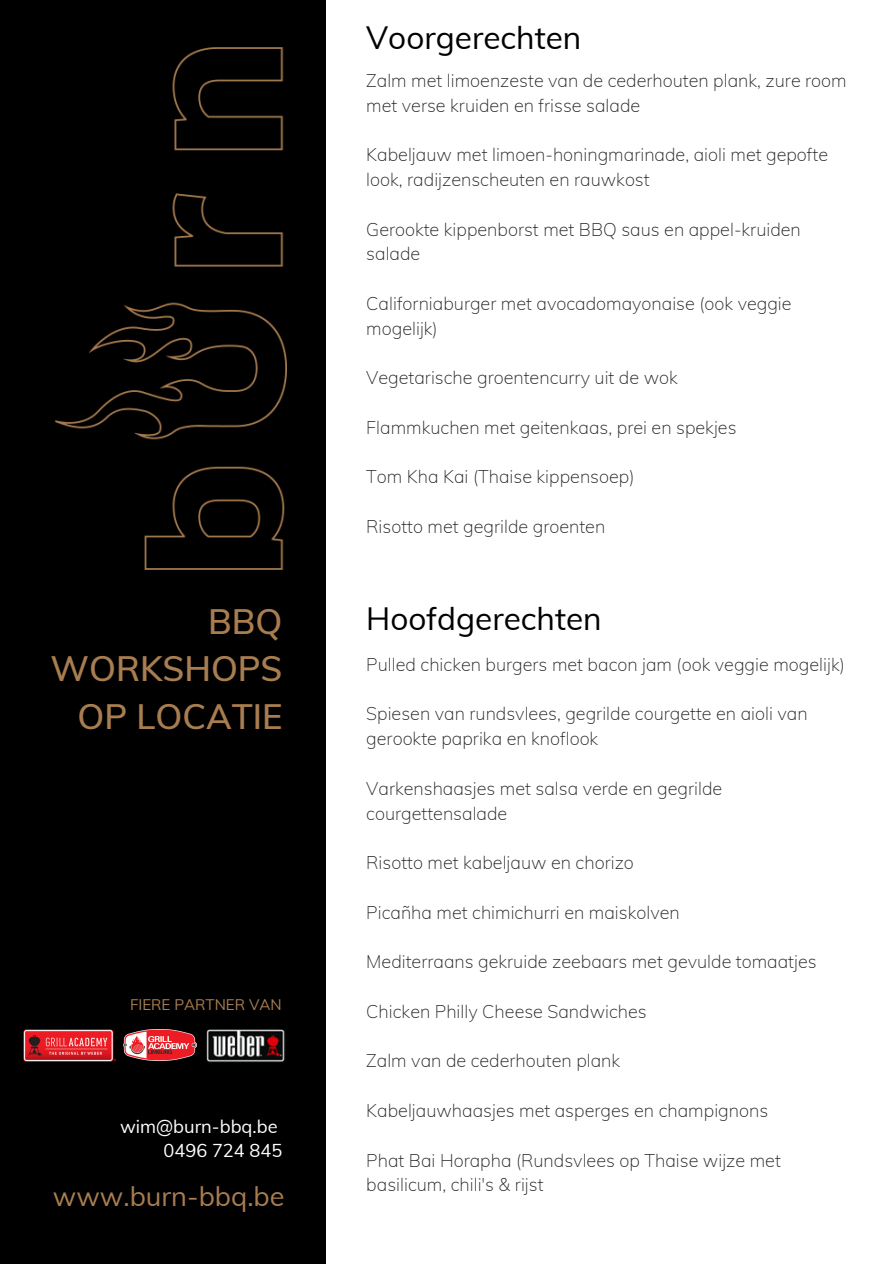
<style>
.page{position:relative;width:894px;height:1264px;background:#fff}
.page>*{position:absolute;margin:0;border:0;box-sizing:border-box;transform-origin:0 0}
.t1{font:600 34.5px/47.2px "Muli";color:#a87d50;text-align:right}
.t2{font:31.5px "Muli";color:#000}
.t3{font:27px "Muli";color:#a87d50}
.t4{font:18.15px/23.7px "Muli";color:#fff;text-align:right}
.t5{font:200 18px/24.8px "Muli";color:#222}
.t6{font:15px "Muli";color:#a87d50}
</style>
<div class="page">
<div style="left:0;top:0;width:325px;height:1263px;background:#000"></div>
<img style="left:55px;top:47px;width:232px;height:523px">
<img style="left:23px;top:1029px;width:92px;height:33px">
<img style="left:124px;top:1029px;width:73px;height:31px">
<img style="left:207px;top:1029px;width:78px;height:33px">
<h1 class="t1" style="left:51px;top:597px;width:233px">BBQ<br>WORKSHOPS<br>OP LOCATIE</h1>
<p class="t6" style="left:130px;top:994px;width:153px">FIERE PARTNER VAN</p>
<p class="t4" style="left:120px;top:1114px;width:164px">wim@burn-bbq.be<br>0496 724 845</p>
<h3 class="t3" style="left:53px;top:1178px;width:233px">www.burn-bbq.be</h3>
<h2 class="t2" style="left:366px;top:17px;width:216px">Voorgerechten</h2>
<p class="t5" style="left:366px;top:68px;width:482px">Zalm met limoenzeste van de cederhouten plank, zure room met verse kruiden en frisse salade</p>
<p class="t5" style="left:366px;top:142px;width:463px">Kabeljauw met limoen-honingmarinade, aioli met gepofte look, radijzenscheuten en rauwkost</p>
<p class="t5" style="left:366px;top:216px;width:436px">Gerookte kippenborst met BBQ saus en appel-kruiden salade</p>
<p class="t5" style="left:366px;top:291px;width:426px">Californiaburger met avocadomayonaise (ook veggie mogelijk)</p>
<p class="t5" style="left:366px;top:365px;width:313px">Vegetarische groentencurry uit de wok</p>
<p class="t5" style="left:366px;top:415px;width:371px">Flammkuchen met geitenkaas, prei en spekjes</p>
<p class="t5" style="left:366px;top:464px;width:269px">Tom Kha Kai (Thaise kippensoep)</p>
<p class="t5" style="left:366px;top:514px;width:240px">Risotto met gegrilde groenten</p>
<h2 class="t2" style="left:366px;top:599px;width:237px">Hoofdgerechten</h2>
<p class="t5" style="left:366px;top:651px;width:480px">Pulled chicken burgers met bacon jam (ook veggie mogelijk)</p>
<p class="t5" style="left:366px;top:701px;width:442px">Spiesen van rundsvlees, gegrilde courgette en aioli van gerookte paprika en knoflook</p>
<p class="t5" style="left:366px;top:775px;width:357px">Varkenshaasjes met salsa verde en gegrilde courgettensalade</p>
<p class="t5" style="left:366px;top:850px;width:269px">Risotto met kabeljauw en chorizo</p>
<p class="t5" style="left:366px;top:899px;width:315px">Picañha met chimichurri en maiskolven</p>
<p class="t5" style="left:366px;top:949px;width:452px">Mediterraans gekruide zeebaars met gevulde tomaatjes</p>
<p class="t5" style="left:366px;top:998px;width:282px">Chicken Philly Cheese Sandwiches</p>
<p class="t5" style="left:366px;top:1048px;width:255px">Zalm van de cederhouten plank</p>
<p class="t5" style="left:366px;top:1097px;width:403px">Kabeljauwhaasjes met asperges en champignons</p>
<p class="t5" style="left:366px;top:1147px;width:416px">Phat Bai Horapha (Rundsvlees op Thaise wijze met basilicum, chili's &amp; rijst</p>
</div>
